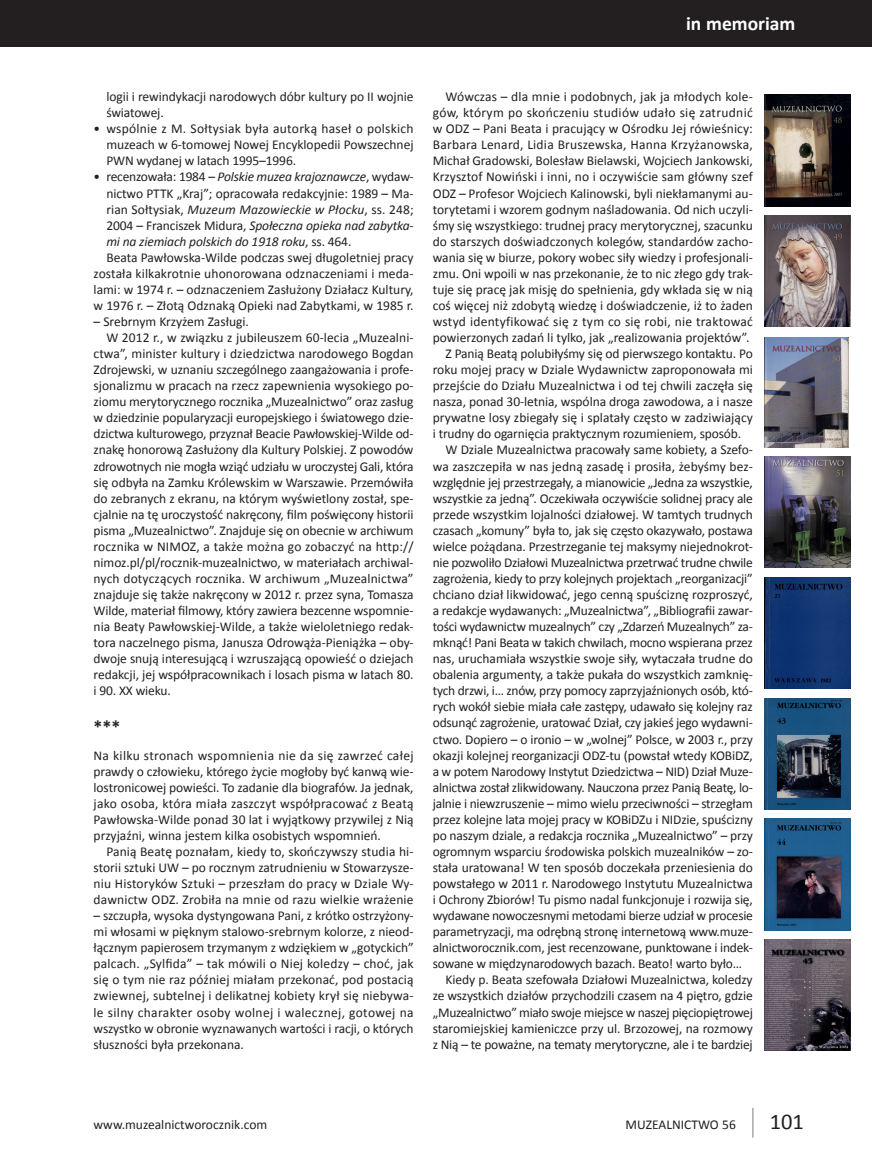
<style>
.page{position:relative;width:872px;height:1170px;background:#fff}
.page>*{position:absolute;margin:0;border:0;box-sizing:border-box;transform-origin:0 0}
.t1{font:22.5px "Calibri";color:#231f20}
.t2{font:700 19.5px "Calibri";color:#fff}
.SRODTYTUL{font:700 18px "Calibri";color:#231f20}
.BODY_TEXT{font:13.5px/16px "Calibri";letter-spacing:-.005em;color:#231f20;text-align:justify}
.s1{font-style:italic}
</style>
<div class="page">
<hr style="left:752px;top:1107px;width:1px;height:30px;background:#a8a9ad">
<div style="left:0;top:0;width:872px;height:47px;background:#231f20"></div>
<img style="left:764px;top:95px;width:86px;height:111px">
<img style="left:764px;top:215px;width:86px;height:112px">
<img style="left:764px;top:337px;width:85px;height:110px">
<img style="left:764px;top:457px;width:86px;height:110px">
<img style="left:764px;top:577px;width:86px;height:112px">
<img style="left:764px;top:698px;width:86px;height:111px">
<img style="left:764px;top:818px;width:86px;height:112px">
<img style="left:764px;top:939px;width:86px;height:111px">
<h2 class="t2" style="left:686px;top:11px;width:111px">in memoriam</h2>
<p class="BODY_TEXT" style="left:106px;top:88px;width:309px">logii i rewindykacji narodowych dóbr kultury po II wojnie światowej.</p>
<p class="BODY_TEXT" style="left:106px;top:120px;width:309px;text-indent:-13px">• wspólnie z M. Sołtysiak była autorką haseł o polskich muzeach w 6-tomowej Nowej Encyklopedii Powszechnej PWN wydanej w latach 1995–1996.</p>
<p class="BODY_TEXT" style="left:106px;top:168px;width:309px;text-indent:-13px">• recenzowała: 1984 – <span class="s1">Polskie muzea krajoznawcze</span>, wydaw&shy;nictwo PTTK „Kraj”; opracowała redakcyjnie: 1989 – Ma&shy;rian Sołtysiak, <span class="s1">Muzeum Mazowieckie w Płocku</span>, ss. 248; 2004 – Franciszek Midura, <span class="s1">Społeczna opieka nad zabytka&shy;mi na ziemiach polskich do 1918 roku</span>, ss. 464.</p>
<p class="BODY_TEXT" style="left:94px;top:248px;width:321px;text-indent:13px">Beata Pawłowska-Wilde podczas swej długoletniej pracy została kilkakrotnie uhonorowana odznaczeniami i meda&shy;lami: w 1974 r. – odznaczeniem Zasłużony Działacz Kultury, w 1976 r. – Złotą Odznaką Opieki nad Zabytkami, w 1985 r.</p>
<p class="BODY_TEXT" style="left:94px;top:313px;width:157px">– Srebrnym Krzyżem Zasługi.</p>
<p class="BODY_TEXT" style="left:94px;top:329px;width:321px;text-indent:13px">W 2012 r., w związku z jubileuszem 60-lecia „Muzealni&shy;ctwa”, minister kultury i dziedzictwa narodowego Bogdan Zdrojewski, w uznaniu szczególnego zaangażowania i profe&shy;sjonalizmu w pracach na rzecz zapewnienia wysokiego po&shy;ziomu merytorycznego rocznika „Muzealnictwo” oraz zasług w dziedzinie popularyzacji europejskiego i światowego dzie&shy;dzictwa kulturowego, przyznał Beacie Pawłowskiej-Wilde od&shy;znakę honorową Zasłużony dla Kultury Polskiej. Z powodów zdrowotnych nie mogła wziąć udziału w uroczystej Gali, która się odbyła na Zamku Królewskim w Warszawie. Przemówiła do zebranych z ekranu, na którym wyświetlony został, spe&shy;cjalnie na tę uroczystość nakręcony, film poświęcony historii pisma „Muzealnictwo”. Znajduje się on obecnie w archiwum rocznika w NIMOZ, a także można go zobaczyć na http:// nimoz.pl/pl/rocznik-muzealnictwo, w materiałach archiwal&shy;nych dotyczących rocznika. W archiwum „Muzealnictwa” znajduje się także nakręcony w 2012 r. przez syna, Tomasza Wilde, materiał filmowy, który zawiera bezcenne wspomnie&shy;nia Beaty Pawłowskiej-Wilde, a także wieloletniego redak&shy;tora naczelnego pisma, Janusza Odrowąża-Pieniążka – oby&shy;dwoje snują interesującą i wzruszającą opowieść o dziejach redakcji, jej współpracownikach i losach pisma w latach 80. i 90. XX wieku.</p>
<p class="SRODTYTUL" style="left:94px;top:715px;width:28px">***</p>
<p class="BODY_TEXT" style="left:94px;top:746px;width:321px">Na kilku stronach wspomnienia nie da się zawrzeć całej prawdy o człowieku, którego życie mogłoby być kanwą wie&shy;lostronicowej powieści. To zadanie dla biografów. Ja jednak, jako osoba, która miała zaszczyt współpracować z Beatą Pawłowska-Wilde ponad 30 lat i wyjątkowy przywilej z Nią przyjaźni, winna jestem kilka osobistych wspomnień.</p>
<p class="BODY_TEXT" style="left:94px;top:842px;width:321px;text-indent:13px">Panią Beatę poznałam, kiedy to, skończywszy studia hi&shy;storii sztuki UW – po rocznym zatrudnieniu w Stowarzysze&shy;niu Historyków Sztuki – przeszłam do pracy w Dziale Wy&shy;dawnictw ODZ. Zrobiła na mnie od razu wielkie wrażenie</p>
<p class="BODY_TEXT" style="left:94px;top:906px;width:321px">– szczupła, wysoka dystyngowana Pani, z krótko ostrzyżony&shy;mi włosami w pięknym stalowo-srebrnym kolorze, z nieod&shy;łącznym papierosem trzymanym z wdziękiem w „gotyckich” palcach. „Sylfida” – tak mówili o Niej koledzy – choć, jak się o tym nie raz później miałam przekonać, pod postacią zwiewnej, subtelnej i delikatnej kobiety krył się niebywa&shy;le silny charakter osoby wolnej i walecznej, gotowej na wszystko w obronie wyznawanych wartości i racji, o których słuszności była przekonana.</p>
<p class="BODY_TEXT" style="left:433px;top:88px;width:322px;text-indent:13px">Wówczas – dla mnie i podobnych, jak ja młodych kole&shy;gów, którym po skończeniu studiów udało się zatrudnić w ODZ – Pani Beata i pracujący w Ośrodku Jej rówieśnicy:<br>Barbara Lenard, Lidia Bruszewska, Hanna Krzyżanowska, Michał Gradowski, Bolesław Bielawski, Wojciech Jankowski, Krzysztof Nowiński i inni, no i oczywiście sam główny szef ODZ – Profesor Wojciech Kalinowski, byli niekłamanymi au&shy;torytetami i wzorem godnym naśladowania. Od nich uczyli&shy;śmy się wszystkiego: trudnej pracy merytorycznej, szacunku do starszych doświadczonych kolegów, standardów zacho&shy;wania się w biurze, pokory wobec siły wiedzy i profesjonali&shy;zmu. Oni wpoili w nas przekonanie, że to nic złego gdy trak&shy;tuje się pracę jak misję do spełnienia, gdy wkłada się w nią coś więcej niż zdobytą wiedzę i doświadczenie, iż to żaden wstyd identyfikować się z tym co się robi, nie traktować powierzonych zadań li tylko, jak „realizowania projektów”.</p>
<p class="BODY_TEXT" style="left:433px;top:345px;width:321px;text-indent:13px">Z Panią Beatą polubiłyśmy się od pierwszego kontaktu. Po roku mojej pracy w Dziale Wydawnictw zaproponowała mi przejście do Działu Muzealnictwa i od tej chwili zaczęła się nasza, ponad 30-letnia, wspólna droga zawodowa, a i nasze prywatne losy zbiegały się i splatały często w zadziwiający i trudny do ogarnięcia praktycznym rozumieniem, sposób.</p>
<p class="BODY_TEXT" style="left:433px;top:441px;width:322px;text-indent:13px">W Dziale Muzealnictwa pracowały same kobiety, a Szefo&shy;wa zaszczepiła w nas jedną zasadę i prosiła, żebyśmy bez&shy;względnie jej przestrzegały, a mianowicie „Jedna za wszystkie, wszystkie za jedną”. Oczekiwała oczywiście solidnej pracy ale przede wszystkim lojalności działowej. W tamtych trudnych czasach „komuny” była to, jak się często okazywało, postawa wielce pożądana. Przestrzeganie tej maksymy niejednokrot&shy;nie pozwoliło Działowi Muzealnictwa przetrwać trudne chwile zagrożenia, kiedy to przy kolejnych projektach „reorganizacji” chciano dział likwidować, jego cenną spuściznę rozproszyć, a redakcje wydawanych: „Muzealnictwa”, „Bibliografii zawar&shy;tości wydawnictw muzealnych” czy „Zdarzeń Muzealnych” za&shy;mknąć! Pani Beata w takich chwilach, mocno wspierana przez nas, uruchamiała wszystkie swoje siły, wytaczała trudne do obalenia argumenty, a także pukała do wszystkich zamknię&shy;tych drzwi, i… znów, przy pomocy zaprzyjaźnionych osób, któ&shy;rych wokół siebie miała całe zastępy, udawało się kolejny raz odsunąć zagrożenie, uratować Dział, czy jakieś jego wydawni&shy;ctwo. Dopiero – o ironio – w „wolnej” Polsce, w 2003 r., przy okazji kolejnej reorganizacji ODZ-tu (powstał wtedy KOBiDZ, a w potem Narodowy Instytut Dziedzictwa – NID) Dział Muze&shy;alnictwa został zlikwidowany. Nauczona przez Panią Beatę, lo&shy;jalnie i niewzruszenie – mimo wielu przeciwności – strzegłam przez kolejne lata mojej pracy w KOBiDZu i NIDzie, spuścizny po naszym dziale, a redakcja rocznika „Muzealnictwo” – przy ogromnym wsparciu środowiska polskich muzealników – zo&shy;stała uratowana! W ten sposób doczekała przeniesienia do powstałego w 2011 r. Narodowego Instytutu Muzealnictwa i Ochrony Zbiorów! Tu pismo nadal funkcjonuje i rozwija się, wydawane nowoczesnymi metodami bierze udział w procesie parametryzacji, ma odrębną stronę internetową www.muze&shy;alnictworocznik.com, jest recenzowane, punktowane i indek&shy;sowane w międzynarodowych bazach. Beato! warto było…</p>
<p class="BODY_TEXT" style="left:433px;top:971px;width:321px;text-indent:13px">Kiedy p. Beata szefowała Działowi Muzealnictwa, koledzy ze wszystkich działów przychodzili czasem na 4 piętro, gdzie „Muzealnictwo” miało swoje miejsce w naszej pięciopiętrowej staromiejskiej kamieniczce przy ul. Brzozowej, na rozmowy z Nią – te poważne, na tematy merytoryczne, ale i te bardziej</p>
<p class="BODY_TEXT" style="left:94px;top:1115px;width:175px">www.muzealnictworocznik.com</p>
<p class="BODY_TEXT" style="left:625px;top:1115px;width:112px">MUZEALNICTWO 56</p>
<h1 class="t1" style="left:770px;top:1107px;width:36px">101</h1>
</div>
